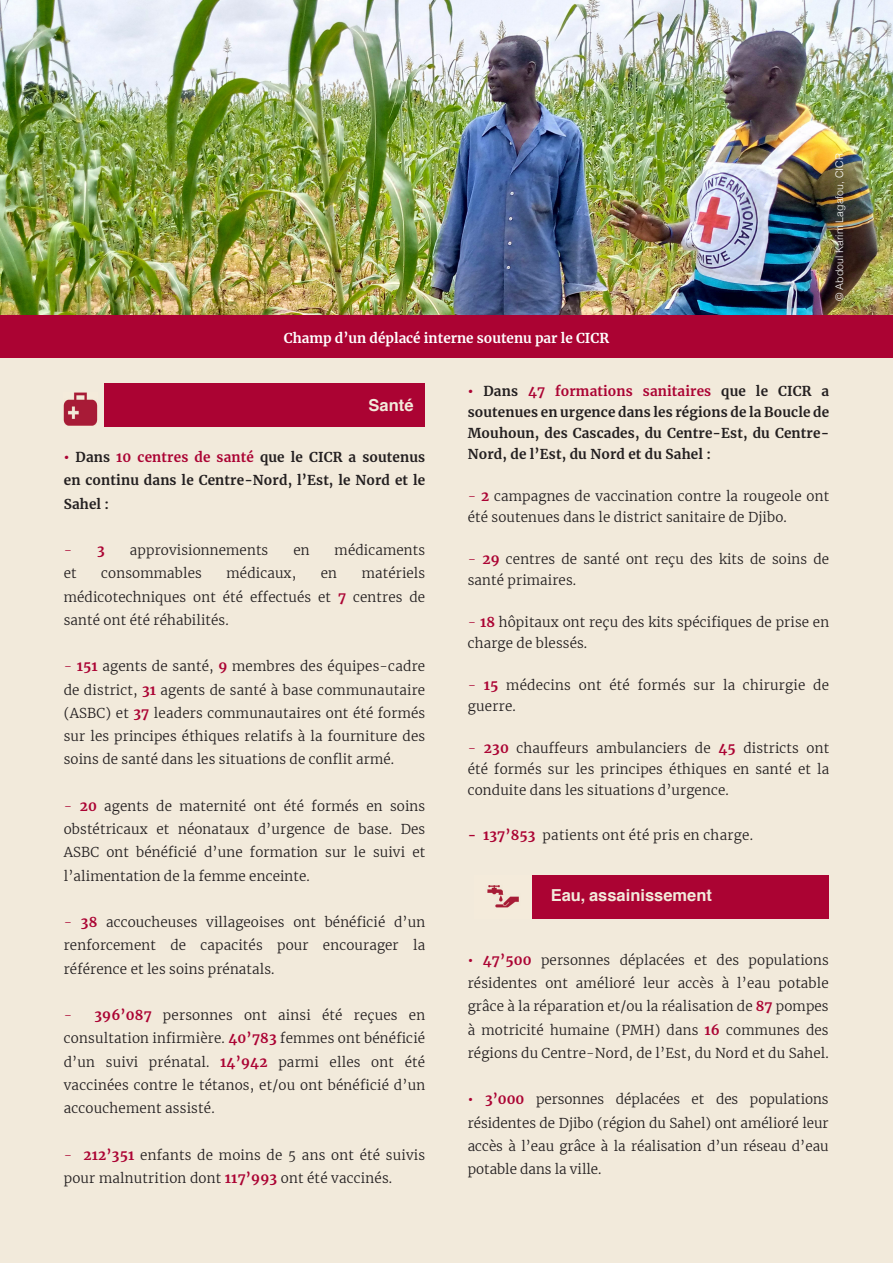
<style>
.page{position:relative;width:893px;height:1263px;background:#fff}
.page>*{position:absolute;margin:0;border:0;box-sizing:border-box;transform-origin:0 0}
.t1{font:700 16.5px "Helvetica";color:#f2eadb}
.t2{font:300 13.5px/23.2px "Merriweather";letter-spacing:.01em;color:#231f20;text-align:justify}
.t3{font:700 13.5px/21px "Merriweather";letter-spacing:.01em;color:#231f20;text-align:justify}
.t4{font:700 13.5px "Merriweather";color:#fff}
.t5{font:300 13.5px "Merriweather";color:#ab0333}
.t6{font:300 10.5px "Helvetica";color:#fff}
.s1{font-weight:900;color:#ab0333}
.s2{color:#ab0333}
.s3{font-weight:700}
.s4{font-weight:700;color:#ab0333}
</style>
<div class="page">
<div style="left:0;top:357px;width:893px;height:906px;background:#f2eadb"></div>
<img style="left:0;top:0;width:893px;height:315px">
<img style="left:63px;top:392px;width:34px;height:35px">
<div style="left:105px;top:383px;width:320px;height:44px;background:#ab0333"></div>
<div style="left:0;top:315px;width:893px;height:42px;background:#ab0333"></div>
<div style="left:532px;top:875px;width:297px;height:43px;background:#ab0333"></div>
<img style="left:474px;top:875px;width:58px;height:43px">
<p class="t4" style="left:284px;top:328px;width:327px">Champ d’un déplacé interne soutenu par le CICR</p>
<p class="t6" style="left:830px;top:301px;width:149px;rotate:-90deg">© Abdoul Karim Lagafou, CICR</p>
<p class="t1" style="left:369px;top:392px;width:46px">Santé</p>
<p class="t3" style="left:64px;top:445px;width:363px;line-height:23.2px"><span class="s1">•</span> Dans <span class="s2">10 centres de santé</span> que le CICR a soutenus en continu dans le Centre-Nord, l’Est, le Nord et le Sahel :</p>
<p class="t5" style="left:64px;top:541px;width:43px">- <span class="s3">3</span></p>
<p class="t2" style="left:130px;top:538px;width:140px">approvisionnements</p>
<p class="t2" style="left:293px;top:538px;width:18px">en</p>
<p class="t2" style="left:335px;top:538px;width:92px">médicaments</p>
<p class="t2" style="left:64px;top:561px;width:14px">et</p>
<p class="t2" style="left:101px;top:561px;width:102px">consommables</p>
<p class="t2" style="left:226px;top:561px;width:71px">médicaux,</p>
<p class="t2" style="left:321px;top:561px;width:18px">en</p>
<p class="t2" style="left:64px;top:561px;width:363px;text-indent:298px">matériels médicotechniques ont été effectués et <span class="s4">7</span> centres de santé ont été réhabilités.</p>
<p class="t2" style="left:64px;top:654px;width:363px"><span class="s2">-</span> <span class="s4">151</span> agents de santé, <span class="s4">9</span> membres des équipes-cadre de district, <span class="s4">31</span> agents de santé à base communautaire (ASBC) et <span class="s4">37</span> leaders communautaires ont été formés sur les principes éthiques relatifs à la fourniture des soins de santé dans les situations de conflit armé.</p>
<p class="t2" style="left:64px;top:794px;width:363px"><span class="s2">-</span> <span class="s4">20</span> agents de maternité ont été formés en soins obstétricaux et néonataux d’urgence de base. Des ASBC ont bénéficié d’une formation sur le suivi et l’alimentation de la femme enceinte.</p>
<p class="t2" style="left:64px;top:910px;width:363px"><span class="s2">-</span> <span class="s4">38</span> accoucheuses villageoises ont bénéficié d’un renforcement de capacités pour encourager la référence et les soins prénatals.</p>
<p class="t2" style="left:64px;top:1003px;width:363px"><span class="s2">-</span> <span class="s4">396’087</span> personnes ont ainsi été reçues en consultation infirmière. <span class="s4">40’783</span> femmes ont bénéficié d’un suivi prénatal. <span class="s4">14’942</span> parmi elles ont été vaccinées contre le tétanos, et/ou ont bénéficié d’un accouchement assisté.</p>
<p class="t2" style="left:64px;top:1143px;width:363px"><span class="s2">-</span> <span class="s4">212’351</span> enfants de moins de 5 ans ont été suivis pour malnutrition dont <span class="s4">117’993</span> ont été vaccinés.</p>
<p class="t3" style="left:468px;top:381px;width:363px"><span class="s1">•</span> Dans <span class="s2">47 formations sanitaires</span> que le CICR a soutenues en urgence dans les régions de la Boucle de Mouhoun, des Cascades, du Centre-Est, du Centre-Nord, de l’Est, du Nord et du Sahel :</p>
<p class="t2" style="left:468px;top:486px;width:363px;line-height:21px"><span class="s2">-</span> <span class="s4">2</span> campagnes de vaccination contre la rougeole ont été soutenues dans le district sanitaire de Djibo.</p>
<p class="t2" style="left:468px;top:549px;width:363px;line-height:21px"><span class="s2">-</span> <span class="s4">29</span> centres de santé ont reçu des kits de soins de santé primaires.</p>
<p class="t2" style="left:468px;top:612px;width:363px;line-height:21px"><span class="s2">-</span> <span class="s4">18</span> hôpitaux ont reçu des kits spécifiques de prise en charge de blessés.</p>
<p class="t2" style="left:468px;top:675px;width:363px;line-height:21px"><span class="s2">-</span> <span class="s4">15</span> médecins ont été formés sur la chirurgie de guerre.</p>
<p class="t2" style="left:468px;top:738px;width:363px;line-height:21px"><span class="s2">-</span> <span class="s4">230</span> chauffeurs ambulanciers de <span class="s4">45</span> districts ont été formés sur les principes éthiques en santé et la conduite dans les situations d’urgence.</p>
<p class="t2" style="left:468px;top:823px;width:287px"><span class="s4">- 137’853</span> patients ont été pris en charge.</p>
<p class="t1" style="left:551px;top:882px;width:163px">Eau, assainissement</p>
<p class="t2" style="left:468px;top:948px;width:362px"><span class="s4">• 47’500</span> personnes déplacées et des populations résidentes ont amélioré leur accès à l’eau potable grâce à la réparation et/ou la réalisation de <span class="s4">87</span> pompes à motricité humaine (PMH) dans <span class="s4">16</span> communes des régions du Centre-Nord, de l’Est, du Nord et du Sahel.</p>
<p class="t2" style="left:468px;top:1087px;width:362px"><span class="s4">• 3’000</span> personnes déplacées et des populations résidentes de Djibo (région du Sahel) ont amélioré leur accès à l’eau grâce à la réalisation d’un réseau d’eau potable dans la ville.</p>
</div>
